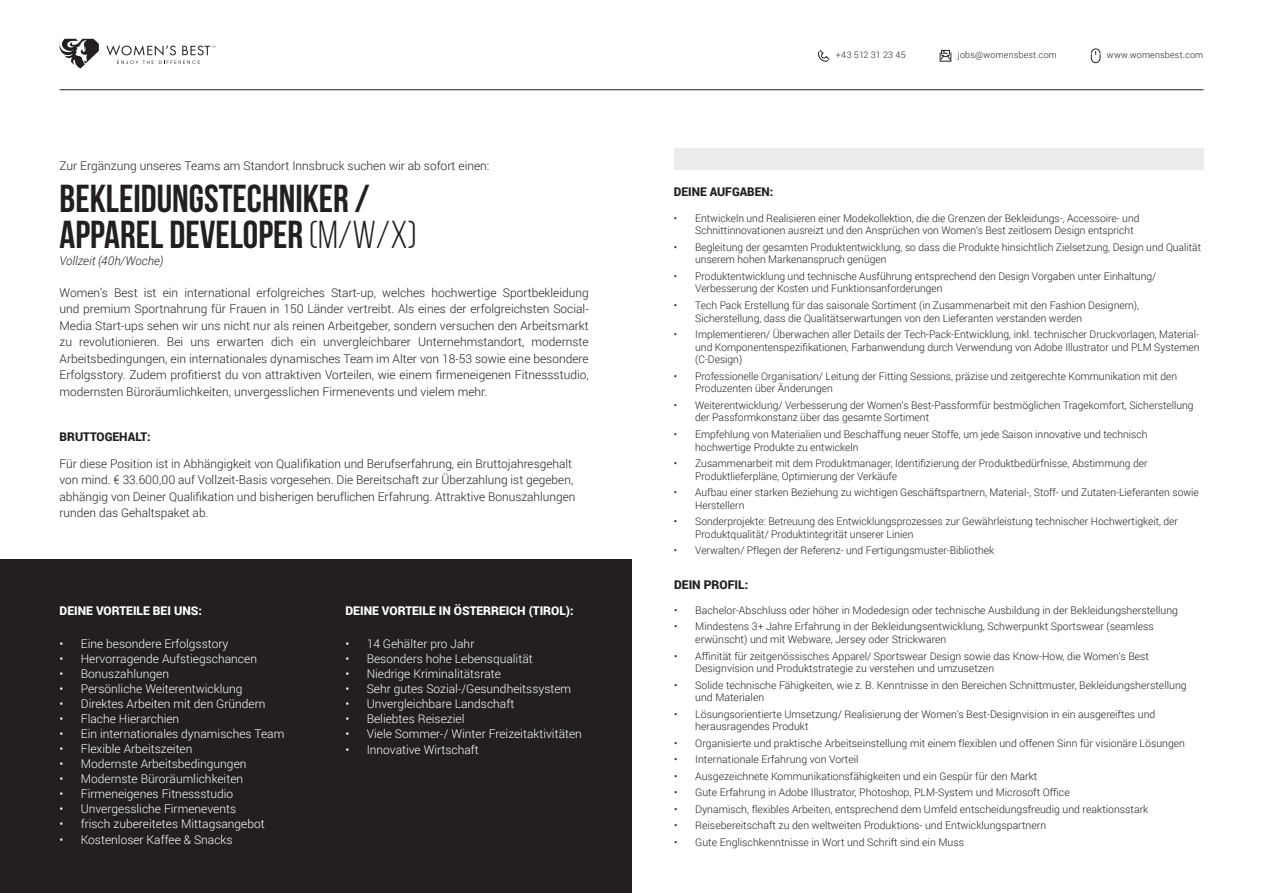
<style>
.page{position:relative;width:1263px;height:893px;background:#fff}
.page>*{position:absolute;margin:0;border:0;box-sizing:border-box;transform-origin:0 0}
.T4{font:700 39px "Bebas Neue";color:#231f20}
.Einf__Abs{font:300 12px/16.5px "Roboto";color:#231f20;text-align:justify}
.t1{font:300 12px "Roboto";color:#fff}
.Einf__Abs-2{font:900 12px "Roboto";color:#fff}
.Einf__Abs-3{font:900 12px "Roboto";color:#231f20}
.BC___No_Indent{font:italic 300 12px "Roboto";letter-spacing:.01em;color:#231f20}
.t2{font:300 10.5px/12.6px "Roboto";color:#231f20}
.t3{font:300 9px "Roboto";letter-spacing:.02em;color:#231f20}
.s1{font-weight:400}
</style>
<div class="page">
<svg style="left:939px;top:50px;width:13px;height:12px"></svg>
<svg style="left:1090px;top:48px;width:11px;height:15px"></svg>
<svg style="left:818px;top:50px;width:12px;height:12px"></svg>
<hr style="left:60px;top:89px;width:1143px;height:1px;background:#231f20">
<svg style="left:59px;top:39px;width:40px;height:30px"></svg>
<svg style="left:106px;top:45px;width:109px;height:19px"></svg>
<div style="left:0;top:560px;width:631px;height:333px;background:#231f20"></div>
<div style="left:674px;top:148px;width:529px;height:21px;background:#ececee"></div>
<p class="Einf__Abs" style="left:60px;top:157px;width:431px">Zur Ergänzung unseres Teams am Standort Innsbruck suchen wir ab sofort einen:</p>
<p class="T4" style="left:60px;top:177px;width:312px">BEKLEIDUNGSTECHNIKER /</p>
<p class="T4" style="left:60px;top:213px;width:359px">APPAREL DEVELOPER <span class="s1">(M/W/X)</span></p>
<p class="BC___No_Indent" style="left:60px;top:253px;width:105px">Vollzeit (40h/Woche)</p>
<p class="Einf__Abs" style="left:59px;top:284px;width:531px">Women’s Best ist ein international erfolgreiches Start-up, welches hochwertige Sportbekleidung und premium Sportnahrung für Frauen in 150 Länder vertreibt. Als eines der erfolgreichsten Social-Media Start-ups sehen wir uns nicht nur als reinen Arbeitgeber, sondern versuchen den Arbeitsmarkt zu revolutionieren. Bei uns erwarten dich ein unvergleichbarer Unternehmstandort, modernste Arbeitsbedingungen, ein internationales dynamisches Team im Alter von 18-53 sowie eine besondere Erfolgsstory. Zudem profitierst du von attraktiven Vorteilen, wie einem firmeneigenen Fitnessstudio, modernsten Büroräumlichkeiten, unvergesslichen Firmenevents und vielem mehr.</p>
<p class="Einf__Abs-3" style="left:60px;top:428px;width:93px">BRUTTOGEHALT:</p>
<p class="Einf__Abs" style="left:60px;top:455px;width:517px;text-align:left">Für diese Position ist in Abhängigkeit von Qualifikation und Berufserfahrung, ein Bruttojahresgehalt von mind. € 33.600,00 auf Vollzeit-Basis vorgesehen. Die Bereitschaft zur Überzahlung ist gegeben, abhängig von Deiner Qualifikation und bisherigen beruflichen Erfahrung. Attraktive Bonuszahlungen runden das Gehaltspaket ab.</p>
<p class="Einf__Abs-2" style="left:60px;top:602px;width:144px">DEINE VORTEILE BEI UNS:</p>
<p class="t1" style="left:60px;top:635px;width:170px">• Eine besondere Erfolgsstory</p>
<p class="t1" style="left:60px;top:650px;width:199px">• Hervorragende Aufstiegschancen</p>
<p class="t1" style="left:60px;top:665px;width:111px">• Bonuszahlungen</p>
<p class="t1" style="left:60px;top:680px;width:184px">• Persönliche Weiterentwicklung</p>
<p class="t1" style="left:60px;top:695px;width:208px">• Direktes Arbeiten mit den Gründern</p>
<p class="t1" style="left:60px;top:710px;width:121px">• Flache Hierarchien</p>
<p class="t1" style="left:60px;top:725px;width:226px">• Ein internationales dynamisches Team</p>
<p class="t1" style="left:60px;top:740px;width:134px">• Flexible Arbeitszeiten</p>
<p class="t1" style="left:60px;top:755px;width:188px">• Modernste Arbeitsbedingungen</p>
<p class="t1" style="left:60px;top:770px;width:185px">• Modernste Büroräumlichkeiten</p>
<p class="t1" style="left:60px;top:785px;width:175px">• Firmeneigenes Fitnessstudio</p>
<p class="t1" style="left:60px;top:800px;width:178px">• Unvergessliche Firmenevents</p>
<p class="t1" style="left:60px;top:815px;width:207px">• frisch zubereitetes Mittagsangebot</p>
<p class="t1" style="left:60px;top:832px;width:175px">• Kostenloser Kaffee &amp; Snacks</p>
<p class="Einf__Abs-2" style="left:345px;top:602px;width:230px">DEINE VORTEILE IN ÖSTERREICH (TIROL):</p>
<p class="t1" style="left:345px;top:635px;width:130px">• 14 Gehälter pro Jahr</p>
<p class="t1" style="left:345px;top:650px;width:189px">• Besonders hohe Lebensqualität</p>
<p class="t1" style="left:345px;top:665px;width:157px">• Niedrige Kriminalitätsrate</p>
<p class="t1" style="left:345px;top:680px;width:227px">• Sehr gutes Sozial-/Gesundheitssystem</p>
<p class="t1" style="left:345px;top:695px;width:170px">• Unvergleichbare Landschaft</p>
<p class="t1" style="left:345px;top:710px;width:120px">• Beliebtes Reiseziel</p>
<p class="t1" style="left:345px;top:725px;width:238px">• Viele Sommer-/ Winter Freizeitaktivitäten</p>
<p class="t1" style="left:345px;top:742px;width:135px">• Innovative Wirtschaft</p>
<p class="t3" style="left:836px;top:49px;width:71px">+43 512 31 23 45</p>
<p class="t3" style="left:958px;top:49px;width:101px">jobs@womensbest.com</p>
<p class="t3" style="left:1107px;top:49px;width:98px">www.womensbest.com</p>
<p class="Einf__Abs-3" style="left:674px;top:183px;width:101px">DEINE AUFGABEN:</p>
<p class="t2" style="left:695px;top:211px;width:446px;text-indent:-21px">• Entwickeln und Realisieren einer Modekollektion, die die Grenzen der Bekleidungs-, Accessoire- und<br>Schnittinnovationen ausreizt und den Ansprüchen von Women‘s Best zeitlosem Design entspricht</p>
<p class="t2" style="left:695px;top:240px;width:507px;text-indent:-21px">• Begleitung der gesamten Produktentwicklung, so dass die Produkte hinsichtlich Zielsetzung, Design und Qualität unserem hohen Markenanspruch genügen</p>
<p class="t2" style="left:695px;top:269px;width:462px;text-indent:-21px">• Produktentwicklung und technische Ausführung entsprechend den Design Vorgaben unter Einhaltung/<br>Verbesserung der Kosten und Funktionsanforderungen</p>
<p class="t2" style="left:695px;top:299px;width:445px;text-indent:-21px">• Tech Pack Erstellung für das saisonale Sortiment (in Zusammenarbeit mit den Fashion Designern),<br>Sicherstellung, dass die Qualitätserwartungen von den Lieferanten verstanden werden</p>
<p class="t2" style="left:695px;top:328px;width:506px;text-align:justify;text-indent:-21px">• Implementieren/ Überwachen aller Details der Tech-Pack-Entwicklung, inkl. technischer Druckvorlagen, Material&shy;und Komponentenspezifikationen, Farbanwendung durch Verwendung von Adobe Illustrator und PLM Systemen (C-Design)</p>
<p class="t2" style="left:695px;top:369px;width:483px;text-indent:-21px">• Professionelle Organisation/ Leitung der Fitting Sessions, präzise und zeitgerechte Kommunikation mit den<br>Produzenten über Änderungen</p>
<p class="t2" style="left:695px;top:398px;width:500px;text-indent:-21px">• Weiterentwicklung/ Verbesserung der Women‘s Best-Passformfür bestmöglichen Tragekomfort, Sicherstellung der Passformkonstanz über das gesamte Sortiment</p>
<p class="t2" style="left:695px;top:428px;width:454px;text-indent:-21px">• Empfehlung von Materialien und Beschaffung neuer Stoffe, um jede Saison innovative und technisch hochwertige Produkte zu entwickeln</p>
<p class="t2" style="left:695px;top:457px;width:454px;text-indent:-21px">• Zusammenarbeit mit dem Produktmanager, Identifizierung der Produktbedürfnisse, Abstimmung der<br>Produktlieferpläne, Optimierung der Verkäufe</p>
<p class="t2" style="left:695px;top:486px;width:505px;text-indent:-21px">• Aufbau einer starken Beziehung zu wichtigen Geschäftspartnern, Material-, Stoff- und Zutaten-Lieferanten sowie<br>Herstellern</p>
<p class="t2" style="left:695px;top:515px;width:484px;text-indent:-21px">• Sonderprojekte: Betreuung des Entwicklungsprozesses zur Gewährleistung technischer Hochwertigkeit, der<br>Produktqualität/ Produktintegrität unserer Linien</p>
<p class="t2" style="left:674px;top:544px;width:322px">• Verwalten/ Pflegen der Referenz- und Fertigungsmuster-Bibliothek</p>
<p class="Einf__Abs-3" style="left:674px;top:576px;width:76px">DEIN PROFIL:</p>
<p class="t2" style="left:674px;top:603px;width:505px">• Bachelor-Abschluss oder höher in Modedesign oder technische Ausbildung in der Bekleidungsherstellung</p>
<p class="t2" style="left:695px;top:620px;width:460px;text-indent:-21px">• Mindestens 3+ Jahre Erfahrung in der Bekleidungsentwicklung, Schwerpunkt Sportswear (seamless erwünscht) und mit Webware, Jersey oder Strickwaren</p>
<p class="t2" style="left:695px;top:649px;width:455px;text-indent:-21px">• Affinität für zeitgenössisches Apparel/ Sportswear Design sowie das Know-How, die Women‘s Best<br>Designvision und Produktstrategie zu verstehen und umzusetzen</p>
<p class="t2" style="left:695px;top:678px;width:493px;text-indent:-21px">• Solide technische Fähigkeiten, wie z. B. Kenntnisse in den Bereichen Schnittmuster, Bekleidungsherstellung und Materialen</p>
<p class="t2" style="left:695px;top:707px;width:462px;text-indent:-21px">• Lösungsorientierte Umsetzung/ Realisierung der Women‘s Best-Designvision in ein ausgereiftes und herausragendes Produkt</p>
<p class="t2" style="left:674px;top:736px;width:513px">• Organisierte und praktische Arbeitseinstellung mit einem flexiblen und offenen Sinn für visionäre Lösungen</p>
<p class="t2" style="left:674px;top:753px;width:186px">• Internationale Erfahrung von Vorteil</p>
<p class="t2" style="left:674px;top:769px;width:365px">• Ausgezeichnete Kommunikationsfähigkeiten und ein Gespür für den Markt</p>
<p class="t2" style="left:674px;top:786px;width:397px">• Gute Erfahrung in Adobe Illustrator, Photoshop, PLM-System und Microsoft Office</p>
<p class="t2" style="left:674px;top:802px;width:476px">• Dynamisch, flexibles Arbeiten, entsprechend dem Umfeld entscheidungsfreudig und reaktionsstark</p>
<p class="t2" style="left:674px;top:819px;width:374px">• Reisebereitschaft zu den weltweiten Produktions- und Entwicklungspartnern</p>
<p class="t2" style="left:674px;top:835px;width:292px">• Gute Englischkenntnisse in Wort und Schrift sind ein Muss</p>
</div>
